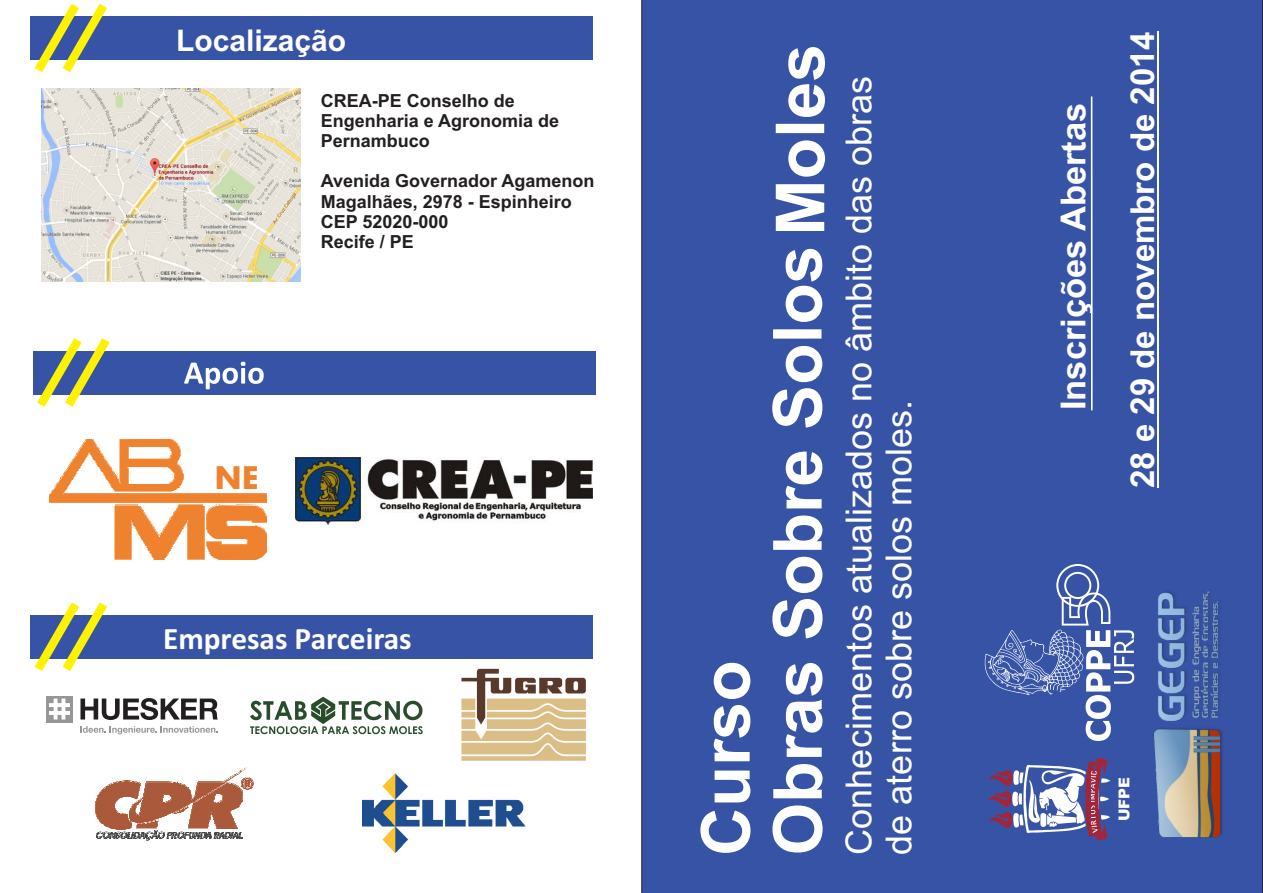
<style>
.page{position:relative;width:1263px;height:893px;background:#fff}
.page>*{position:absolute;margin:0;border:0;box-sizing:border-box;transform-origin:0 0}
.t1{font:36px/40.2px "Arial";color:#fff}
.t2{font:700 34.5px "Arial";color:#fff}
.t3{font:700 34.2px "Aharoni";color:#ee822f}
.t4{font:700 33px "Arial";color:#fff}
.t5{font:700 31.35px "Calibri";color:#fff}
.t6{font:700 30px "Arial";color:#fff}
.t7{font:700 18px/20.1px "Arial";color:#231f20}
.t8{font:900 15px "Arial";color:#fff}
</style>
<div class="page">
<div style="left:642px;top:0;width:621px;height:892px;background:#3653a5"></div>
<hr style="left:641px;top:0;width:1px;height:892px;background:#231f20">
<hr style="left:1262px;top:0;width:1px;height:892px;background:#231f20">
<div style="left:30px;top:16px;width:563px;height:44px;background:#3653a5"></div>
<svg style="left:34px;top:3px;width:73px;height:69px"></svg>
<div style="left:30px;top:615px;width:563px;height:43px;background:#3653a5"></div>
<svg style="left:30px;top:602px;width:85px;height:69px"></svg>
<div style="left:33px;top:351px;width:563px;height:43px;background:#3653a5"></div>
<svg style="left:33px;top:338px;width:85px;height:69px"></svg>
<svg style="left:184px;top:361px;width:80px;height:28px"></svg>
<hr style="left:1091px;top:96px;width:2px;height:314px;background:#fff">
<svg style="left:700px;top:662px;width:51px;height:190px"></svg>
<svg style="left:772px;top:249px;width:51px;height:603px"></svg>
<svg style="left:776px;top:47px;width:49px;height:184px"></svg>
<img style="left:984px;top:630px;width:72px;height:65px">
<div style="left:46px;top:696px;width:27px;height:26px;background:#949698"></div>
<svg style="left:49px;top:698px;width:21px;height:21px"></svg>
<svg style="left:80px;top:726px;width:138px;height:8px"></svg>
<svg style="left:80px;top:698px;width:138px;height:22px"></svg>
<svg style="left:95px;top:767px;width:158px;height:73px"></svg>
<img style="left:362px;top:773px;width:164px;height:79px">
<img style="left:41px;top:89px;width:259px;height:193px">
<img style="left:296px;top:457px;width:296px;height:68px">
<hr style="left:1157px;top:31px;width:2px;height:457px;background:#fff">
<img style="left:218px;top:559px;width:39px;height:1px">
<img style="left:207px;top:544px;width:59px;height:15px">
<svg style="left:207px;top:544px;width:15px;height:1px"></svg>
<svg style="left:145px;top:543px;width:29px;height:17px"></svg>
<img style="left:140px;top:536px;width:38px;height:7px">
<img style="left:207px;top:541px;width:14px;height:3px">
<svg style="left:247px;top:539px;width:19px;height:6px"></svg>
<img style="left:215px;top:538px;width:51px;height:1px">
<img style="left:207px;top:530px;width:59px;height:8px">
<img style="left:207px;top:528px;width:57px;height:2px">
<img style="left:207px;top:527px;width:55px;height:2px">
<img style="left:207px;top:526px;width:53px;height:1px">
<img style="left:207px;top:525px;width:48px;height:1px">
<img style="left:114px;top:521px;width:17px;height:38px">
<img style="left:188px;top:521px;width:16px;height:38px">
<svg style="left:131px;top:520px;width:56px;height:16px"></svg>
<img style="left:114px;top:517px;width:35px;height:4px">
<img style="left:169px;top:518px;width:35px;height:3px">
<svg style="left:207px;top:520px;width:21px;height:5px"></svg>
<svg style="left:252px;top:520px;width:14px;height:3px"></svg>
<img style="left:171px;top:515px;width:33px;height:4px">
<img style="left:114px;top:514px;width:33px;height:4px">
<img style="left:207px;top:512px;width:59px;height:8px">
<img style="left:173px;top:512px;width:31px;height:3px">
<img style="left:114px;top:511px;width:31px;height:3px">
<img style="left:208px;top:509px;width:56px;height:3px">
<img style="left:209px;top:508px;width:53px;height:2px">
<img style="left:211px;top:507px;width:50px;height:2px">
<img style="left:214px;top:505px;width:44px;height:2px">
<img style="left:216px;top:505px;width:40px;height:1px">
<svg style="left:114px;top:504px;width:29px;height:8px"></svg>
<svg style="left:175px;top:504px;width:30px;height:8px"></svg>
<img style="left:218px;top:504px;width:36px;height:1px">
<svg style="left:220px;top:504px;width:16px;height:1px"></svg>
<img style="left:50px;top:494px;width:216px;height:9px">
<img style="left:129px;top:488px;width:47px;height:4px">
<img style="left:129px;top:483px;width:53px;height:5px">
<svg style="left:167px;top:467px;width:16px;height:16px"></svg>
<img style="left:129px;top:459px;width:51px;height:8px">
<img style="left:129px;top:444px;width:39px;height:3px">
<img style="left:129px;top:443px;width:39px;height:1px">
<img style="left:129px;top:440px;width:46px;height:3px">
<svg style="left:168px;top:441px;width:12px;height:18px"></svg>
<img style="left:129px;top:439px;width:44px;height:1px">
<svg style="left:51px;top:439px;width:78px;height:55px"></svg>
<svg style="left:988px;top:757px;width:122px;height:83px"></svg>
<svg style="left:1056px;top:564px;width:78px;height:177px"></svg>
<img style="left:461px;top:668px;width:125px;height:93px">
<svg style="left:250px;top:696px;width:173px;height:38px"></svg>
<img style="left:1153px;top:591px;width:69px;height:247px">
<h3 class="t6" style="left:176px;top:29px;width:172px">Localização</h3>
<p class="t7" style="left:321px;top:92px;width:240px">CREA-PE Conselho de<br>Engenharia e Agronomia de<br>Pernambuco</p>
<p class="t7" style="left:321px;top:173px;width:275px">Avenida Governador Agamenon<br>Magalhães, 2978 - Espinheiro<br>CEP 52020-000<br>Recife / PE</p>
<h3 class="t3" style="left:214px;top:463px;width:46px">NE</h3>
<h3 class="t5" style="left:163px;top:625px;width:250px">Empresas Parceiras</h3>
<h1 class="t1" style="left:842px;top:854px;width:780px;rotate:-90deg">Conhecimentos atualizados no âmbito das obras de aterro sobre solos moles.</h1>
<h2 class="t2" style="left:1060px;top:410px;width:309px;rotate:-90deg">Inscrições Abertas</h2>
<h3 class="t4" style="left:1130px;top:488px;width:458px;rotate:-90deg">28 e 29 de novembro de 2014</h3>
<p class="t8" style="left:1119px;top:821px;width:46px;rotate:-90deg">UFPE</p>
</div>
